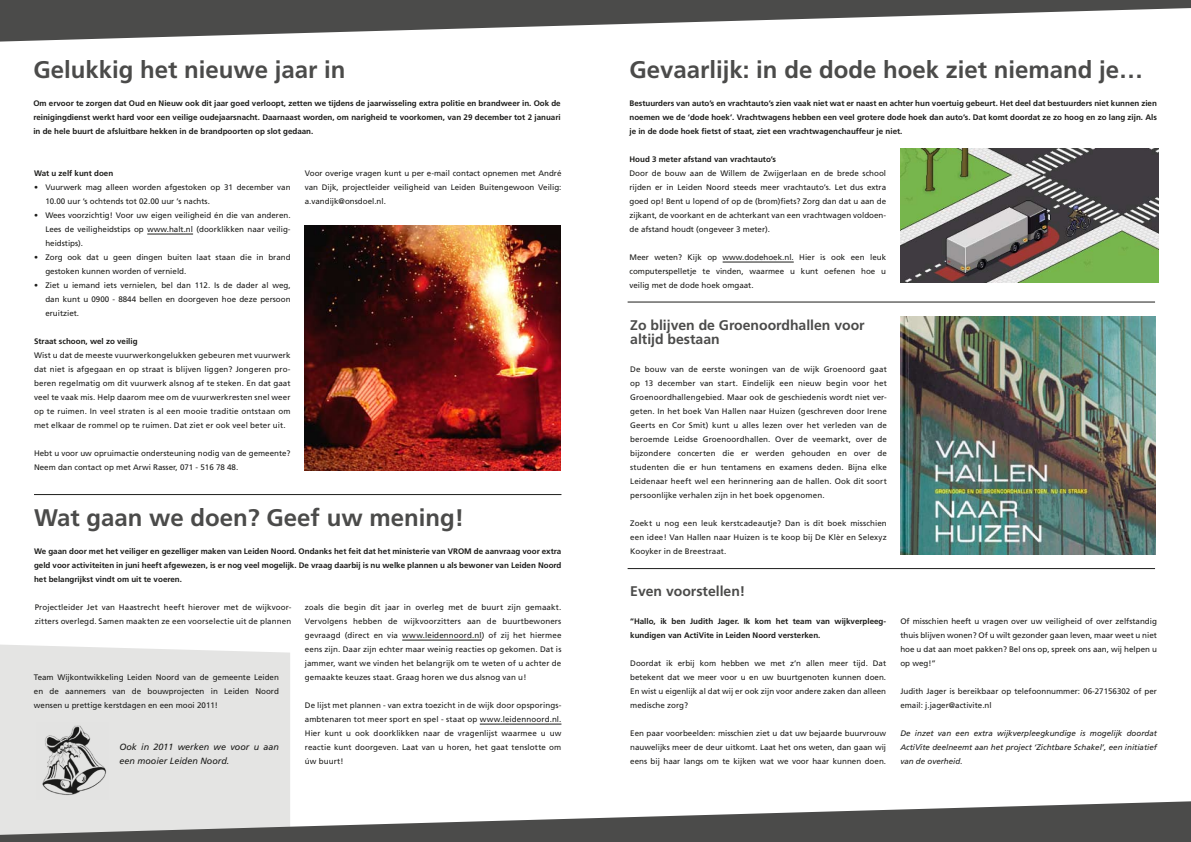
<style>
.page{position:relative;width:1191px;height:842px;background:#fff}
.page>*{position:absolute;margin:0;border:0;box-sizing:border-box;transform-origin:0 0}
.t1{font:700 24px "Frutiger";color:#4b4b4a}
.t2{font:700 14px/14px "Frutiger";color:#4b4b4a}
.t3{font:italic 9px/14px "Frutiger";color:#1d1d1b}
.t4{font:8px/14px "Frutiger";color:#1d1d1b;text-align:justify}
.t5{font:700 8px/14px "Frutiger";color:#1d1d1b;text-align:justify}
.t6{font:italic 8px/14px "Frutiger";color:#1d1d1b;text-align:justify}
</style>
<div class="page">
<div style="left:0;top:644px;width:290px;height:157px;background:#e4e4e3"></div>
<svg style="left:0;top:0;width:1191px;height:42px;fill:#4b4b4a"></svg>
<svg style="left:0;top:801px;width:1191px;height:41px;fill:#4b4b4a"></svg>
<hr style="left:147px;top:234px;width:46px;height:1px;background:#1d1d1b">
<hr style="left:402px;top:640px;width:80px;height:1px;background:#1d1d1b">
<hr style="left:480px;top:724px;width:81px;height:1px;background:#1d1d1b">
<img style="left:305px;top:225px;width:255px;height:245px">
<hr style="left:34px;top:494px;width:527px;height:1px;background:#1d1d1b">
<hr style="left:627px;top:302px;width:528px;height:1px;background:#1d1d1b">
<hr style="left:627px;top:568px;width:528px;height:1px;background:#1d1d1b">
<hr style="left:722px;top:262px;width:71px;height:1px;background:#1d1d1b">
<img style="left:900px;top:148px;width:258px;height:134px">
<img style="left:36px;top:722px;width:72px;height:77px">
<img style="left:900px;top:316px;width:255px;height:238px">
<h1 class="t1" style="left:33px;top:56px;width:314px">Gelukkig het nieuwe jaar in</h1>
<p class="t5" style="left:33px;top:96px;width:529px">Om ervoor te zorgen dat Oud en Nieuw ook dit jaar goed verloopt, zetten we tijdens de jaarwisseling extra politie en brandweer in. Ook de reinigingdienst werkt hard voor een veilige oudejaarsnacht. Daarnaast worden, om narigheid te voorkomen, van 29 december tot 2 januari in de hele buurt de afsluitbare hekken in de brandpoorten op slot gedaan.</p>
<p class="t5" style="left:34px;top:166px;width:81px">Wat u zelf kunt doen</p>
<p class="t4" style="left:45px;top:180px;width:247px;text-indent:-11px">• Vuurwerk mag alleen worden afgestoken op 31 december van<br>10.00 uur ’s ochtends tot 02.00 uur ’s nachts.</p>
<p class="t4" style="left:45px;top:208px;width:247px;text-indent:-11px">• Wees voorzichtig! Voor uw eigen veiligheid én die van anderen.<br>Lees de veiligheidstips op www.halt.nl (doorklikken naar veilig&shy;heidstips).</p>
<p class="t4" style="left:45px;top:250px;width:247px;text-indent:-11px">• Zorg ook dat u geen dingen buiten laat staan die in brand gestoken kunnen worden of vernield.</p>
<p class="t4" style="left:45px;top:278px;width:247px;text-indent:-11px">• Ziet u iemand iets vernielen, bel dan 112. Is de dader al weg, dan kunt u 0900 - 8844 bellen en doorgeven hoe deze persoon eruitziet.</p>
<p class="t5" style="left:34px;top:334px;width:105px">Straat schoon, wel zo veilig</p>
<p class="t4" style="left:34px;top:348px;width:258px">Wist u dat de meeste vuurwerkongelukken gebeuren met vuurwerk dat niet is afgegaan en op straat is blijven liggen? Jongeren pro&shy;beren regelmatig om dit vuurwerk alsnog af te steken. En dat gaat veel te vaak mis. Help daarom mee om de vuurwerkresten snel weer op te ruimen. In veel straten is al een mooie traditie ontstaan om met elkaar de rommel op te ruimen. Dat ziet er ook veel beter uit.</p>
<p class="t4" style="left:34px;top:446px;width:258px">Hebt u voor uw opruimactie ondersteuning nodig van de gemeente?<br>Neem dan contact op met Arwi Rasser, 071 - 516 78 48.</p>
<p class="t4" style="left:305px;top:166px;width:258px">Voor overige vragen kunt u per e-mail contact opnemen met André van Dijk, projectleider veiligheid van Leiden Buitengewoon Veilig: a.vandijk@onsdoel.nl.</p>
<h1 class="t1" style="left:34px;top:504px;width:431px">Wat gaan we doen? Geef uw mening!</h1>
<p class="t5" style="left:34px;top:544px;width:529px">We gaan door met het veiliger en gezelliger maken van Leiden Noord. Ondanks het feit dat het ministerie van VROM de aanvraag voor extra geld voor activiteiten in juni heeft afgewezen, is er nog veel mogelijk. De vraag daarbij is nu welke plannen u als bewoner van Leiden Noord het belangrijkst vindt om uit te voeren.</p>
<p class="t4" style="left:305px;top:600px;width:258px">zoals die begin dit jaar in overleg met de buurt zijn gemaakt.<br>Vervolgens hebben de wijkvoorzitters aan de buurtbewoners gevraagd (direct en via www.leidennoord.nl) of zij het hiermee eens zijn. Daar zijn echter maar weinig reacties op gekomen. Dat is jammer, want we vinden het belangrijk om te weten of u achter de gemaakte keuzes staat. Graag horen we dus alsnog van u!</p>
<p class="t4" style="left:305px;top:698px;width:258px">De lijst met plannen - van extra toezicht in de wijk door opsporings&shy;ambtenaren tot meer sport en spel - staat op www.leidennoord.nl.<br>Hier kunt u ook doorklikken naar de vragenlijst waarmee u uw reactie kunt doorgeven. Laat van u horen, het gaat tenslotte om úw buurt!</p>
<p class="t4" style="left:35px;top:600px;width:258px">Projectleider Jet van Haastrecht heeft hierover met de wijkvoor&shy;zitters overlegd. Samen maakten ze een voorselectie uit de plannen</p>
<p class="t4" style="left:34px;top:670px;width:246px">Team Wijkontwikkeling Leiden Noord van de gemeente Leiden en de aannemers van de bouwprojecten in Leiden Noord wensen u prettige kerstdagen en een mooi 2011!</p>
<p class="t3" style="left:119px;top:740px;width:161px">Ook in 2011 werken we voor u aan een mooier Leiden Noord.</p>
<h1 class="t1" style="left:629px;top:56px;width:515px">Gevaarlijk: in de dode hoek ziet niemand je…</h1>
<p class="t5" style="left:629px;top:96px;width:529px">Bestuurders van auto’s en vrachtauto’s zien vaak niet wat er naast en achter hun voertuig gebeurt. Het deel dat bestuurders niet kunnen zien noemen we de ‘dode hoek’. Vrachtwagens hebben een veel grotere dode hoek dan auto’s. Dat komt doordat ze zo hoog en zo lang zijn. Als je in de dode hoek fietst of staat, ziet een vrachtwagenchauffeur je niet.</p>
<p class="t5" style="left:629px;top:152px;width:148px">Houd 3 meter afstand van vrachtauto’s</p>
<p class="t4" style="left:629px;top:166px;width:258px">Door de bouw aan de Willem de Zwijgerlaan en de brede school rijden er in Leiden Noord steeds meer vrachtauto’s. Let dus extra goed op! Bent u lopend of op de (brom)fiets? Zorg dan dat u aan de zijkant, de voorkant en de achterkant van een vrachtwagen voldoen&shy;de afstand houdt (ongeveer 3 meter).</p>
<p class="t4" style="left:629px;top:250px;width:258px">Meer weten? Kijk op www.dodehoek.nl. Hier is ook een leuk computerspelletje te vinden, waarmee u kunt oefenen hoe u veilig met de dode hoek omgaat.</p>
<h2 class="t2" style="left:630px;top:318px;width:236px">Zo blijven de Groenoordhallen voor altijd bestaan</h2>
<p class="t4" style="left:630px;top:362px;width:258px">De bouw van de eerste woningen van de wijk Groenoord gaat op 13 december van start. Eindelijk een nieuw begin voor het Groenoordhallengebied. Maar ook de geschiedenis wordt niet ver&shy;geten. In het boek Van Hallen naar Huizen (geschreven door Irene Geerts en Cor Smit) kunt u alles lezen over het verleden van de beroemde Leidse Groenoordhallen. Over de veemarkt, over de bijzondere concerten die er werden gehouden en over de studenten die er hun tentamens en examens deden. Bijna elke Leidenaar heeft wel een herinnering aan de hallen. Ook dit soort persoonlijke verhalen zijn in het boek opgenomen.</p>
<p class="t4" style="left:630px;top:516px;width:258px">Zoekt u nog een leuk kerstcadeautje? Dan is dit boek misschien een idee! Van Hallen naar Huizen is te koop bij De Klèr en Selexyz Kooyker in de Breestraat.</p>
<h2 class="t2" style="left:630px;top:584px;width:117px">Even voorstellen!</h2>
<p class="t5" style="left:630px;top:614px;width:257px">“Hallo, ik ben Judith Jager. Ik kom het team van wijkverpleeg&shy;kundigen van ActiVite in Leiden Noord versterken.</p>
<p class="t4" style="left:630px;top:656px;width:257px">Doordat ik erbij kom hebben we met z’n allen meer tijd. Dat betekent dat we meer voor u en uw buurtgenoten kunnen doen.<br>En wist u eigenlijk al dat wij er ook zijn voor andere zaken dan alleen medische zorg?</p>
<p class="t4" style="left:630px;top:726px;width:257px">Een paar voorbeelden: misschien ziet u dat uw bejaarde buurvrouw nauwelijks meer de deur uitkomt. Laat het ons weten, dan gaan wij eens bij haar langs om te kijken wat we voor haar kunnen doen.</p>
<p class="t4" style="left:900px;top:614px;width:258px">Of misschien heeft u vragen over uw veiligheid of over zelfstandig thuis blijven wonen? Of u wilt gezonder gaan leven, maar weet u niet hoe u dat aan moet pakken? Bel ons op, spreek ons aan, wij helpen u op weg!”</p>
<p class="t4" style="left:900px;top:684px;width:258px">Judith Jager is bereikbaar op telefoonnummer: 06-27156302 of per email: j.jager@activite.nl</p>
<p class="t6" style="left:900px;top:726px;width:258px">De inzet van een extra wijkverpleegkundige is mogelijk doordat ActiVite deelneemt aan het project ‘Zichtbare Schakel’, een initiatief van de overheid.</p>
</div>
